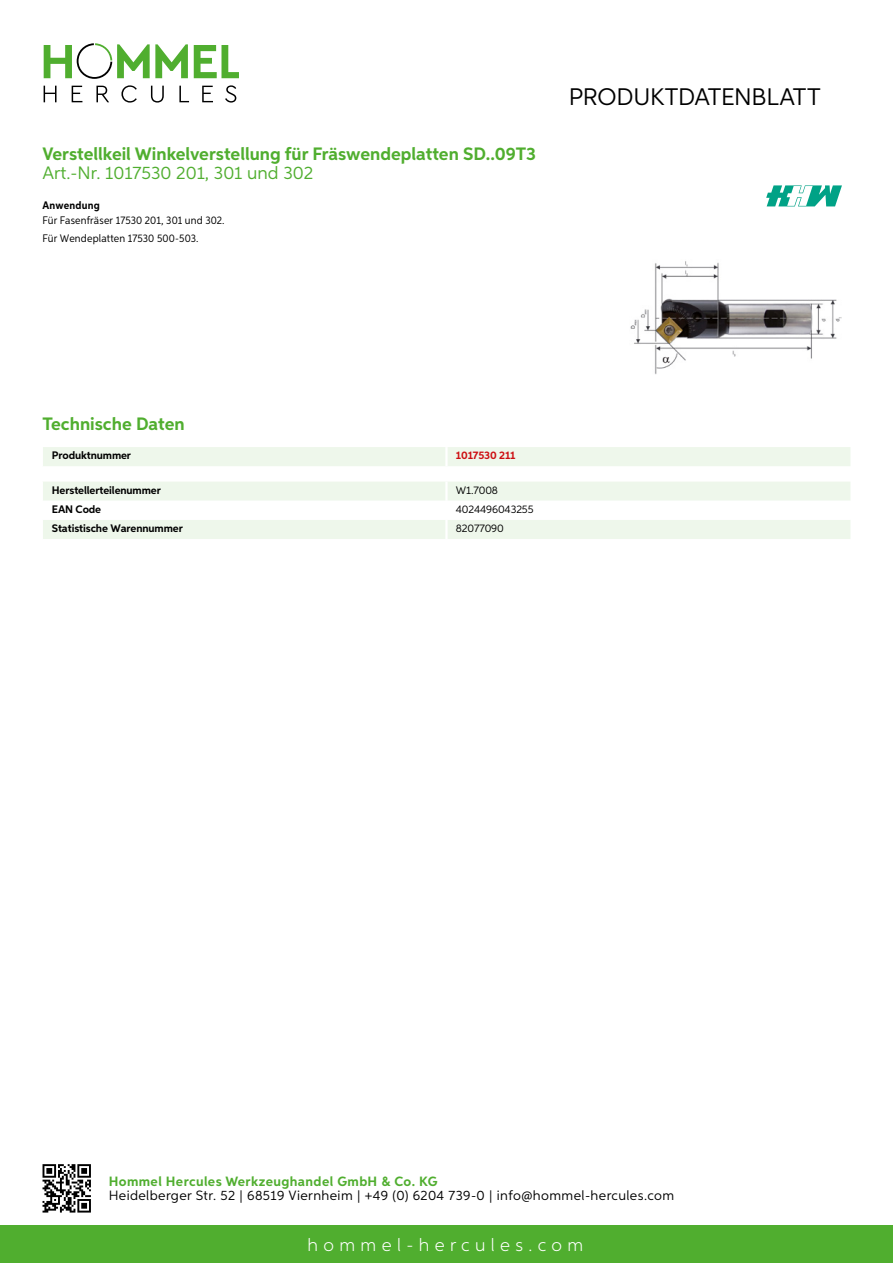
<style>
.page{position:relative;width:893px;height:1263px;background:#fff}
.page>*{position:absolute;margin:0;border:0;box-sizing:border-box;transform-origin:0 0}
.t1{font:24px "Aspira";letter-spacing:-.01em;color:#000}
.t2{font:700 18px "Aspira";color:#50ae2f}
.t3{font:18px "Aspira";color:#50ae2f}
.t4{font:300 18px "Aspira";letter-spacing:.3em;color:#fff}
.t5{font:13.5px "Aspira";letter-spacing:.03em;color:#000}
.t6{font:700 13.5px "Aspira";letter-spacing:.03em;color:#50ae2f}
.t7{font:700 10.95px "Aspira";letter-spacing:-.01em;color:#000}
.t8{font:10.95px/17.5px "Aspira Nar";letter-spacing:.015em;color:#000}
.t9{font:10.95px "Aspira";letter-spacing:-.01em;color:#000}
.t10{font:700 10.95px "Aspira";letter-spacing:-.01em;color:#cd1013}
.t11{font:700 10.95px "Aspira Nar";letter-spacing:.02em;color:#000}
</style>
<div class="page">
<div style="left:0;top:1226px;width:893px;height:37px;background:#50ae2f"></div>
<svg style="left:43px;top:1164px;width:48px;height:48px"></svg>
<svg style="left:194px;top:45px;width:45px;height:33px"></svg>
<svg style="left:44px;top:43px;width:144px;height:36px"></svg>
<svg style="left:44px;top:86px;width:13px;height:16px"></svg>
<svg style="left:72px;top:86px;width:10px;height:16px"></svg>
<svg style="left:96px;top:86px;width:13px;height:16px"></svg>
<svg style="left:121px;top:85px;width:16px;height:18px"></svg>
<svg style="left:151px;top:86px;width:13px;height:17px"></svg>
<svg style="left:179px;top:86px;width:10px;height:16px"></svg>
<svg style="left:202px;top:86px;width:11px;height:16px"></svg>
<svg style="left:225px;top:85px;width:11px;height:18px"></svg>
<div style="left:43px;top:447px;width:807px;height:19px;background:#eef7eb"></div>
<hr style="left:445px;top:447px;width:3px;height:19px;background:#fff">
<svg style="left:43px;top:482px;width:807px;height:57px"></svg>
<hr style="left:445px;top:520px;width:3px;height:19px;background:#fff">
<img style="left:630px;top:261px;width:212px;height:113px">
<svg style="left:766px;top:185px;width:76px;height:21px"></svg>
<h2 class="t2" style="left:43px;top:142px;width:495px">Verstellkeil Winkelverstellung für Fräswendeplatten SD..09T3</h2>
<h2 class="t3" style="left:43px;top:162px;width:272px">Art.-N r. 1017530 201, 301 und 302</h2>
<p class="t11" style="left:43px;top:199px;width:59px">Anwendung</p>
<p class="t8" style="left:43px;top:212px;width:184px">Für Fasenfräser 17530 201, 301 und 302.<br>Für Wendeplatten 17530 500-503.</p>
<h1 class="t1" style="left:569px;top:82px;width:253px">Produktdatenblatt</h1>
<h2 class="t2" style="left:43px;top:413px;width:144px">Technische Daten</h2>
<p class="t7" style="left:52px;top:448px;width:81px">Produktnummer</p>
<p class="t10" style="left:456px;top:448px;width:61px">1017530 211</p>
<p class="t7" style="left:52px;top:483px;width:111px">Herstellerteilenummer</p>
<p class="t9" style="left:456px;top:483px;width:44px">W1.7008</p>
<p class="t7" style="left:52px;top:502px;width:51px">EAN Code</p>
<p class="t9" style="left:456px;top:502px;width:79px">4024496043255</p>
<p class="t7" style="left:52px;top:521px;width:132px">Statistische Warennummer</p>
<p class="t9" style="left:456px;top:521px;width:50px">82077090</p>
<p class="t6" style="left:109px;top:1172px;width:330px">Hommel Hercules Werkzeughandel GmbH &amp; Co. KG</p>
<p class="t5" style="left:109px;top:1187px;width:567px">Heidelberger Str. 52 | 68519 Viernheim | +49 (0) 6204 739-0 | info@hommel-hercules.com</p>
<h2 class="t4" style="left:307px;top:1234px;width:277px">hommel-hercules.com</h2>
</div>
